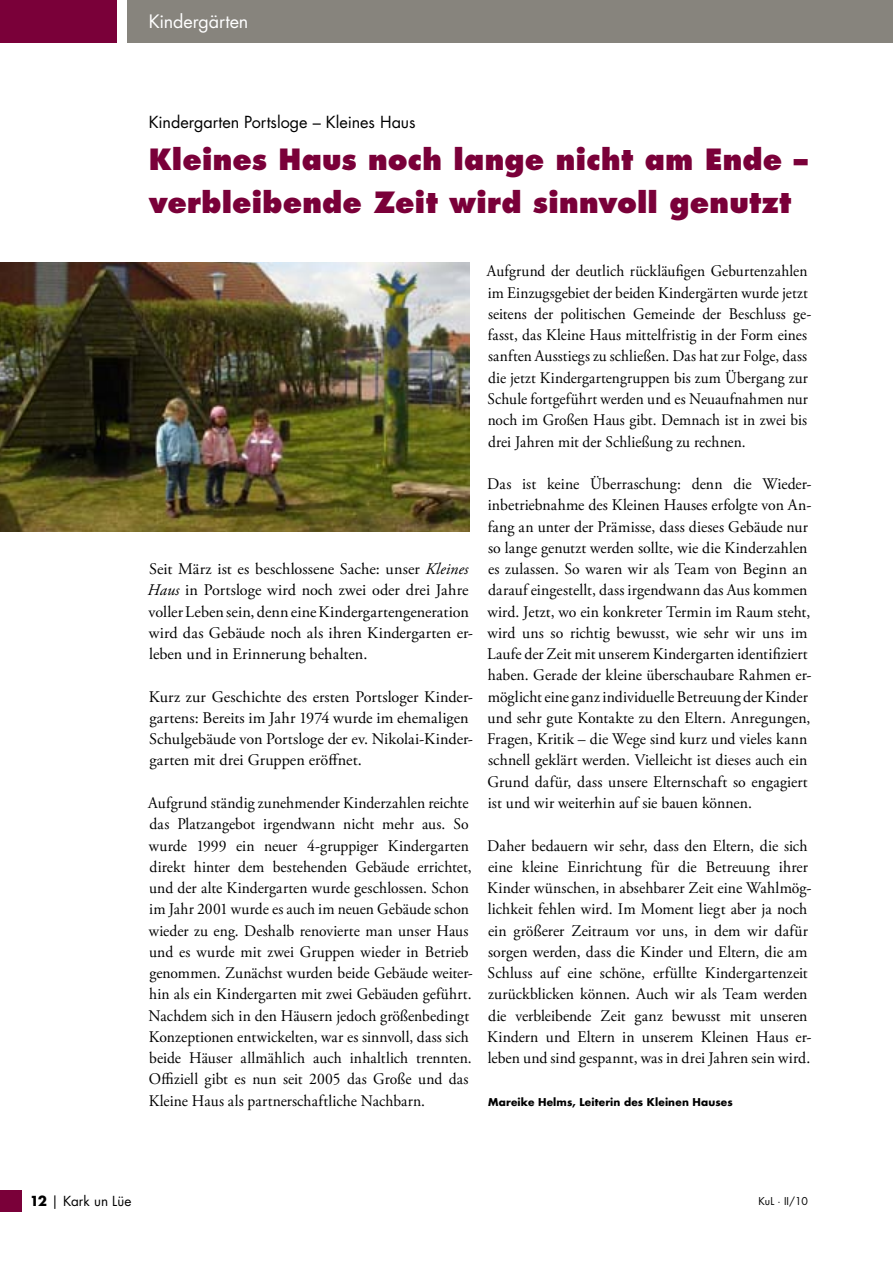
<style>
.page{position:relative;width:893px;height:1263px;background:#fff}
.page>*{position:absolute;margin:0;border:0;box-sizing:border-box;transform-origin:0 0}
._03___Überschrift_2{font:800 28.5px/42.5px "Futura Std";letter-spacing:.005em;color:#7a0039}
._25___Rubrik{font:18px "Futura Std";letter-spacing:-.01em;color:#fff}
._01___Fließtext{font:16.2px/21.3px "Adobe Garamond Pro";letter-spacing:.005em;color:#000}
._01___Fließtext-2{font:16.2px/21.3px "Adobe Garamond Pro";letter-spacing:.005em;color:#000;scale:.96 1}
._01___Fließtext-3{font:16.2px/21.3px "Adobe Garamond Pro";letter-spacing:.005em;color:#000;scale:.95 1}
._02___Überschrift_1{font:16.2px "Futura Std";color:#000}
.t1{font:13.5px "Futura Std";color:#000}
._10___Autor{font:700 10.5px "Futura Std";letter-spacing:.015em;color:#000}
.t2{font:10.5px "Futura Std";color:#000}
.s1{font-style:italic}
.s2{font-weight:700}
</style>
<div class="page">
<div style="left:128px;top:0;width:765px;height:43px;background:#87847d"></div>
<div style="left:0;top:1191px;width:21px;height:21px;background:#7a0039"></div>
<div style="left:0;top:0;width:117px;height:43px;background:#7a0039"></div>
<img style="left:0;top:263px;width:469px;height:268px">
<p class="_25___Rubrik" style="left:149px;top:10px;width:101px">Kindergärten</p>
<p class="_02___Überschrift_1" style="left:149px;top:111px;width:268px">Kindergarten Portsloge – Kleines Haus</p>
<p class="_03___Überschrift_2" style="left:149px;top:138px;width:661px">Kleines Haus noch lange nicht am Ende – verbleibende Zeit wird sinnvoll genutzt</p>
<p class="_01___Fließtext" style="left:148px;top:559px;width:327px">Seit März ist es beschlossene Sache: unser <span class="s1">Kleines Haus</span> in Portsloge wird noch zwei oder drei Jahre voller Leben sein, denn eine Kindergartengeneration wird das Gebäude noch als ihren Kindergarten er&shy;leben und in Erinnerung behalten.</p>
<p class="_01___Fließtext" style="left:149px;top:686px;width:326px">Kurz zur Geschichte des ersten Portsloger Kinder&shy;gartens: Bereits im Jahr 1974 wurde im ehemaligen Schulgebäude von Portsloge der ev. Nikolai-Kinder&shy;garten mit drei Gruppen eröffnet.</p>
<p class="_01___Fließtext-2" style="left:148px;top:793px;width:340px">Aufgrund ständig zunehmender Kinderzahlen reichte das Platzangebot irgendwann nicht mehr aus. So wurde 1999 ein neuer 4-gruppiger Kindergarten direkt hinter dem bestehenden Gebäude errichtet, und der alte Kindergarten wurde geschlossen. Schon im Jahr 2001 wurde es auch im neuen Gebäude schon wieder zu eng. Deshalb renovierte man unser Haus und es wurde mit zwei Gruppen wieder in Betrieb genommen. Zunächst wurden beide Gebäude weiter&shy;hin als ein Kindergarten mit zwei Gebäuden geführt.<br>Nachdem sich in den Häusern jedoch größenbedingt Konzeptionen entwickelten, war es sinnvoll, dass sich beide Häuser allmählich auch inhaltlich trennten.<br>Offiziell gibt es nun seit 2005 das Große und das Kleine Haus als partnerschaftliche Nachbarn.</p>
<p class="_01___Fließtext-3" style="left:487px;top:261px;width:343px">Aufgrund der deutlich rückläufigen Geburtenzahlen im Einzugsgebiet der beiden Kindergärten wurde jetzt seitens der politischen Gemeinde der Beschluss ge&shy;fasst, das Kleine Haus mittelfristig in der Form eines sanften Ausstiegs zu schließen. Das hat zur Folge, dass die jetzt Kindergartengruppen bis zum Übergang zur Schule fortgeführt werden und es Neuaufnahmen nur noch im Großen Haus gibt. Demnach ist in zwei bis drei Jahren mit der Schließung zu rechnen.</p>
<p class="_01___Fließtext" style="left:487px;top:474px;width:326px">Das ist keine Überraschung: denn die Wieder&shy;inbetriebnahme des Kleinen Hauses erfolgte von An&shy;fang an unter der Prämisse, dass dieses Gebäude nur so lange genutzt werden sollte, wie die Kinderzahlen es zulassen. So waren wir als Team von Beginn an darauf eingestellt, dass irgendwann das Aus kommen wird. Jetzt, wo ein konkreter Termin im Raum steht, wird uns so richtig bewusst, wie sehr wir uns im Laufe der Zeit mit unserem Kindergarten identifiziert haben. Gerade der kleine überschaubare Rahmen er&shy;möglicht eine ganz individuelle Betreuung der Kinder und sehr gute Kontakte zu den Eltern. Anregungen, Fragen, Kritik – die Wege sind kurz und vieles kann schnell geklärt werden. Vielleicht ist dieses auch ein Grund dafür, dass unsere Elternschaft so engagiert ist und wir weiterhin auf sie bauen können.</p>
<p class="_01___Fließtext" style="left:487px;top:835px;width:326px">Daher bedauern wir sehr, dass den Eltern, die sich eine kleine Einrichtung für die Betreuung ihrer Kinder wünschen, in absehbarer Zeit eine Wahlmög&shy;lichkeit fehlen wird. Im Moment liegt aber ja noch ein größerer Zeitraum vor uns, in dem wir dafür sorgen werden, dass die Kinder und Eltern, die am Schluss auf eine schöne, erfüllte Kindergartenzeit zurückblicken können. Auch wir als Team werden die verbleibende Zeit ganz bewusst mit unseren Kindern und Eltern in unserem Kleinen Haus er&shy;leben und sind gespannt, was in drei Jahren sein wird.</p>
<p class="_10___Autor" style="left:488px;top:1095px;width:246px">Mareike Helms, Leiterin des Kleinen Hauses</p>
<p class="t1" style="left:30px;top:1193px;width:103px"><span class="s2">12</span> | Kark un Lüe</p>
<p class="t2" style="left:759px;top:1195px;width:51px">KuL · II/10</p>
</div>
